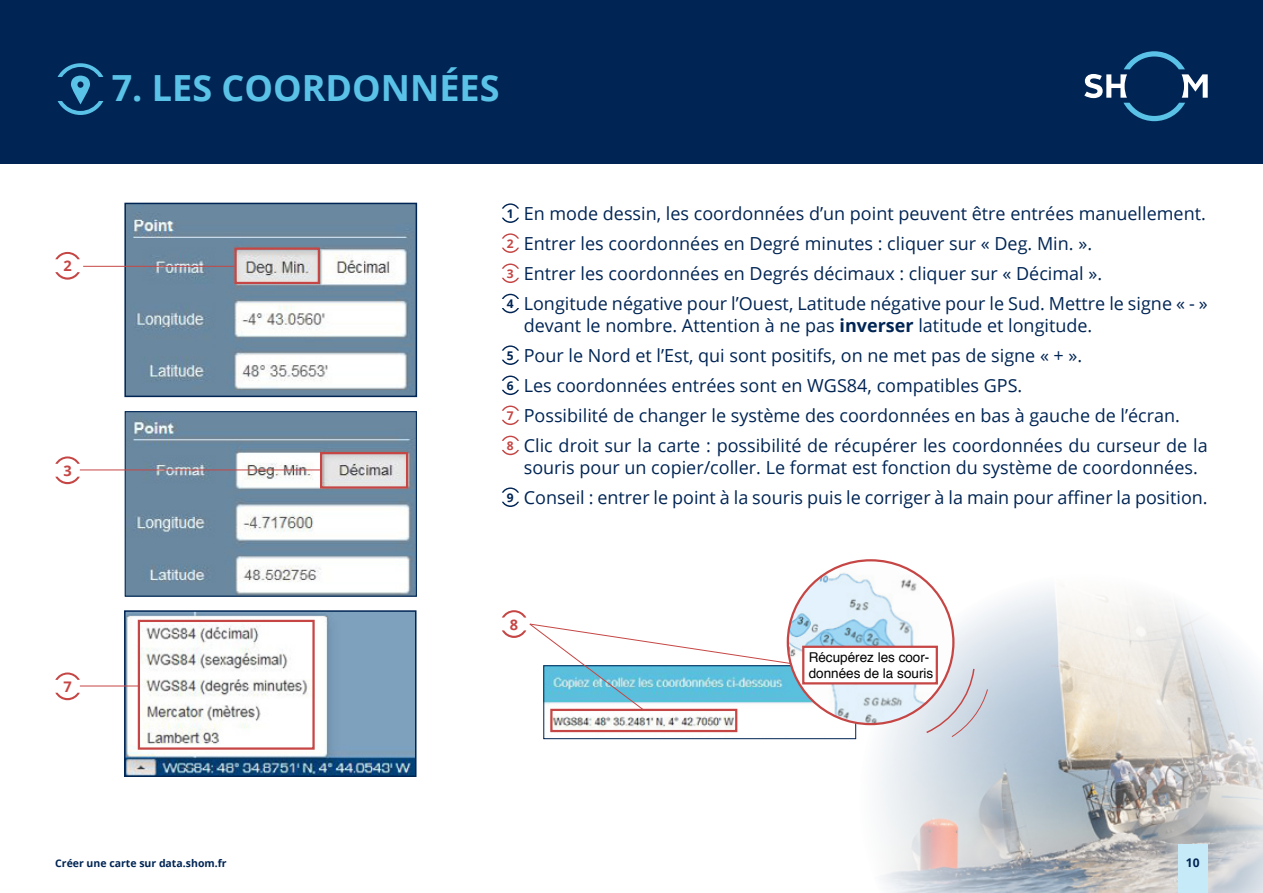
<style>
.page{position:relative;width:1263px;height:893px;background:#fff}
.page>*{position:absolute;margin:0;border:0;box-sizing:border-box;transform-origin:0 0}
.t1{font:700 36px "Open Sans";color:#5bc2e7}
.t2{font:18px/30.2px "Open Sans";color:#002554}
.t3{font:700 14.55px "Open Sans";color:#c54644}
.t4{font:13.5px/16.2px "Helvetica";color:#000}
.t5{font:700 12px "Open Sans";color:#002554}
.t6{font:700 10.5px "Open Sans";color:#002554}
.s1{font-weight:700;font-size:12px}
.s2{font-weight:700;font-size:12px;color:#c54644}
.s3{font-weight:700}
</style>
<div class="page">
<div style="left:0;top:0;width:1263px;height:164px;background:#002554"></div>
<img style="left:127px;top:613px;width:286px;height:161px">
<div style="left:124px;top:610px;width:292px;height:167px;border:2px solid #002554"></div>
<img style="left:127px;top:206px;width:287px;height:188px">
<div style="left:124px;top:203px;width:293px;height:194px;border:2px solid #002554"></div>
<img style="left:127px;top:413px;width:288px;height:182px">
<div style="left:125px;top:411px;width:292px;height:186px;border:1px solid #002554"></div>
<svg style="left:502px;top:218px;width:17px;height:5px"></svg>
<svg style="left:502px;top:203px;width:17px;height:6px"></svg>
<svg style="left:502px;top:248px;width:17px;height:5px"></svg>
<svg style="left:502px;top:233px;width:17px;height:6px"></svg>
<svg style="left:502px;top:278px;width:17px;height:5px"></svg>
<svg style="left:502px;top:264px;width:17px;height:5px"></svg>
<svg style="left:502px;top:308px;width:17px;height:5px"></svg>
<svg style="left:502px;top:294px;width:17px;height:5px"></svg>
<svg style="left:502px;top:360px;width:17px;height:5px"></svg>
<svg style="left:502px;top:345px;width:17px;height:6px"></svg>
<svg style="left:502px;top:390px;width:17px;height:5px"></svg>
<svg style="left:502px;top:376px;width:17px;height:5px"></svg>
<svg style="left:502px;top:420px;width:17px;height:5px"></svg>
<svg style="left:502px;top:406px;width:17px;height:5px"></svg>
<svg style="left:502px;top:450px;width:17px;height:5px"></svg>
<svg style="left:502px;top:436px;width:17px;height:5px"></svg>
<svg style="left:502px;top:502px;width:17px;height:5px"></svg>
<svg style="left:502px;top:487px;width:17px;height:6px"></svg>
<svg style="left:1084px;top:51px;width:124px;height:70px"></svg>
<svg style="left:55px;top:272px;width:25px;height:8px"></svg>
<svg style="left:55px;top:252px;width:25px;height:7px"></svg>
<div style="left:234px;top:247px;width:86px;height:37px;border:2px solid #c54644"></div>
<div style="left:320px;top:452px;width:88px;height:37px;border:2px solid #c54644"></div>
<div style="left:138px;top:620px;width:177px;height:130px;border:2px solid #c54644"></div>
<hr style="left:80px;top:470px;width:240px;height:1px;background:#c54644">
<hr style="left:80px;top:686px;width:59px;height:1px;background:#c54644">
<svg style="left:55px;top:477px;width:25px;height:7px"></svg>
<svg style="left:55px;top:456px;width:25px;height:8px"></svg>
<svg style="left:55px;top:693px;width:25px;height:7px"></svg>
<svg style="left:55px;top:672px;width:25px;height:8px"></svg>
<hr style="left:83px;top:266px;width:151px;height:1px;background:#c54644">
<svg style="left:58px;top:63px;width:45px;height:52px"></svg>
<img style="left:859px;top:589px;width:404px;height:304px">
<img style="left:550px;top:711px;width:188px;height:22px">
<div style="left:543px;top:665px;width:313px;height:74px;border:1px solid #002554"></div>
<img style="left:793px;top:560px;width:160px;height:164px">
<svg style="left:925px;top:667px;width:63px;height:71px;background:#d4d4dd"></svg>
<div style="left:803px;top:647px;width:134px;height:36px;background:#fff"></div>
<div style="left:802px;top:646px;width:136px;height:38px;border:2px solid #c54644"></div>
<div style="left:550px;top:709px;width:187px;height:23px;border:2px solid #c54644"></div>
<svg style="left:502px;top:610px;width:302px;height:101px"></svg>
<div style="left:1178px;top:844px;width:30px;height:49px;background:#c6eaf7"></div>
<h1 class="t1" style="left:112px;top:63px;width:389px">7. LES COORDONNÉES</h1>
<p class="t3" style="left:63px;top:256px;width:10px">2</p>
<p class="t3" style="left:63px;top:460px;width:10px">3</p>
<p class="t2" style="left:507px;top:198px;width:702px"><span class="s1">1</span> En mode dessin, les coordonnées d’un point peuvent être entrées manuellement.<br><span class="s2">2</span> Entrer les coordonnées en Degré minutes : cliquer sur « Deg. Min. ».<br><span class="s2">3</span> Entrer les coordonnées en Degrés décimaux : cliquer sur « Décimal ».<br><span class="s1">4</span> Longitude négative pour l’Ouest, Latitude négative pour le Sud. Mettre le signe « - »</p>
<p class="t2" style="left:507px;top:309px;width:702px;text-indent:17px">devant le nombre. Attention à ne pas <span class="s3">inverser</span> latitude et longitude.<br><span class="s1">5</span> Pour le Nord et l’Est, qui sont positifs, on ne met pas de signe « + ».<br><span class="s1">6</span> Les coordonnées entrées sont en WGS84, compatibles GPS.<br><span class="s2">7</span> Possibilité de changer le système des coordonnées en bas à gauche de l’écran.<br><span class="s2">8</span> Clic droit sur la carte : possibilité de récupérer les coordonnées du curseur de la</p>
<p class="t2" style="left:507px;top:451px;width:702px;text-align:center">souris pour un copier/coller. Le format est fonction du système de coordonnées.<br><span class="s1">9</span> Conseil : entrer le point à la souris puis le corriger à la main pour affiner la position.</p>
<p class="t3" style="left:63px;top:676px;width:10px">7</p>
<p class="t3" style="left:510px;top:614px;width:10px">8</p>
<p class="t4" style="left:809px;top:650px;width:126px">Récupérez les coor&shy;données de la souris</p>
<p class="t6" style="left:55px;top:856px;width:173px">Créer une carte sur data.shom.fr</p>
<p class="t5" style="left:1186px;top:855px;width:15px">10</p>
</div>
